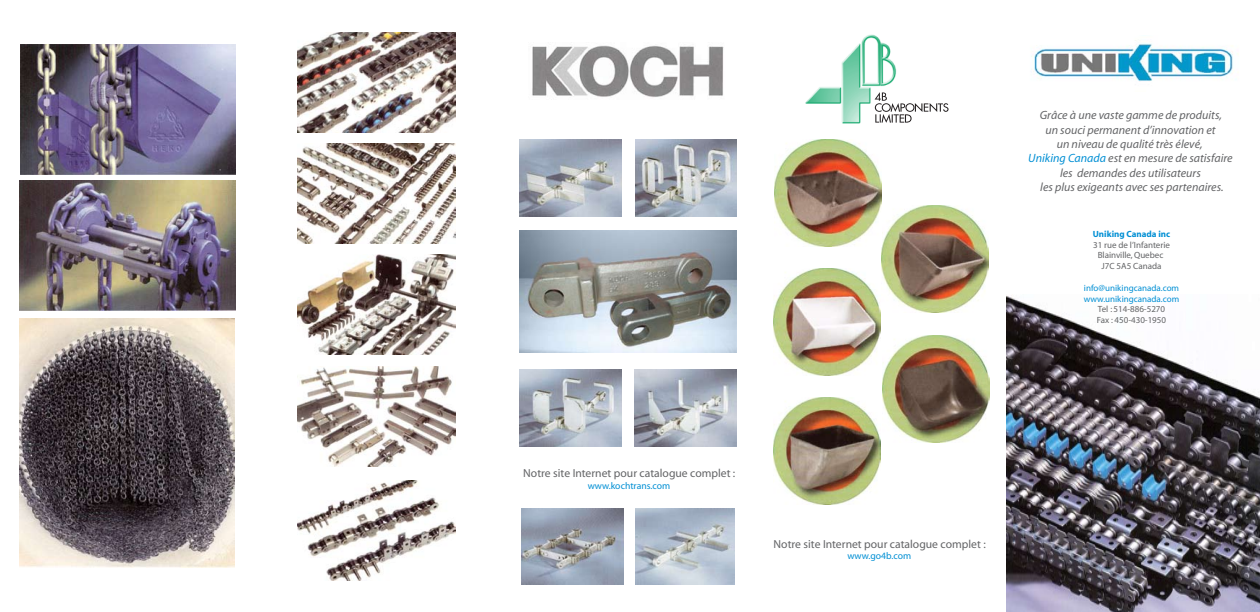
<style>
.page{position:relative;width:1260px;height:612px;background:#fff}
.page>*{position:absolute;margin:0;border:0;box-sizing:border-box;transform-origin:0 0}
.t1{font:italic 12px/14.4px "Myriad";color:#636466;text-align:center}
.t2{font:11.6px "Myriad";color:#636466}
.t3{font:9.7px "Myriad";color:#008fd4}
.t4{font:9px/10.8px "Myriad";color:#636466;text-align:center}
.t5{font:9px/10.8px "Myriad";color:#008fd4}
.t6{font:700 9px "Myriad";color:#008fd4}
.s1{color:#008fd4}
</style>
<div class="page">
<img style="left:882px;top:206px;width:107px;height:106px">
<img style="left:1006px;top:295px;width:254px;height:317px">
<img style="left:520px;top:139px;width:102px;height:78px">
<img style="left:635px;top:139px;width:102px;height:78px">
<img style="left:635px;top:369px;width:102px;height:78px">
<img style="left:520px;top:369px;width:102px;height:78px">
<img style="left:521px;top:508px;width:102px;height:76px">
<img style="left:635px;top:509px;width:100px;height:75px">
<img style="left:532px;top:45px;width:192px;height:53px">
<img style="left:1031px;top:43px;width:202px;height:38px">
<img style="left:519px;top:230px;width:218px;height:123px">
<img style="left:297px;top:32px;width:159px;height:100px">
<img style="left:297px;top:481px;width:159px;height:100px">
<img style="left:297px;top:366px;width:159px;height:101px">
<img style="left:297px;top:254px;width:159px;height:100px">
<img style="left:297px;top:144px;width:159px;height:100px">
<img style="left:806px;top:34px;width:91px;height:90px">
<svg style="left:875px;top:92px;width:74px;height:31px"></svg>
<img style="left:20px;top:44px;width:216px;height:130px">
<img style="left:20px;top:181px;width:216px;height:130px">
<img style="left:20px;top:319px;width:215px;height:249px">
<img style="left:774px;top:140px;width:107px;height:107px">
<img style="left:883px;top:335px;width:107px;height:107px">
<img style="left:773px;top:269px;width:107px;height:106px">
<img style="left:773px;top:397px;width:107px;height:107px">
<p class="t1" style="left:1028px;top:109px;width:206px">Grâce à une vaste gamme de produits,<br>un souci permanent d’innovation et<br>un niveau de qualité très élevé,<br><span class="s1">Uniking Canada</span> est en mesure de satisfaire les demandes des utilisateurs<br>les plus exigeants avec ses partenaires.</p>
<p class="t6" style="left:1093px;top:229px;width:79px">Uniking Canada inc</p>
<p class="t4" style="left:1093px;top:240px;width:79px">31 rue de l’Infanterie<br>Blainville, Quebec<br>J7C 5A5 Canada</p>
<p class="t5" style="left:1084px;top:283px;width:97px">info@unikingcanada.com www.unikingcanada.com</p>
<p class="t4" style="left:1097px;top:304px;width:71px;text-align:left">Tel : 514-886-5270<br>Fax : 450-430-1950</p>
<p class="t2" style="left:523px;top:467px;width:214px">Notre site Internet pour catalogue complet :</p>
<p class="t3" style="left:588px;top:480px;width:84px">www.kochtrans.com</p>
<p class="t2" style="left:774px;top:538px;width:214px">Notre site Internet pour catalogue complet :</p>
<p class="t3" style="left:847px;top:551px;width:65px">www.go4b.com</p>
</div>
